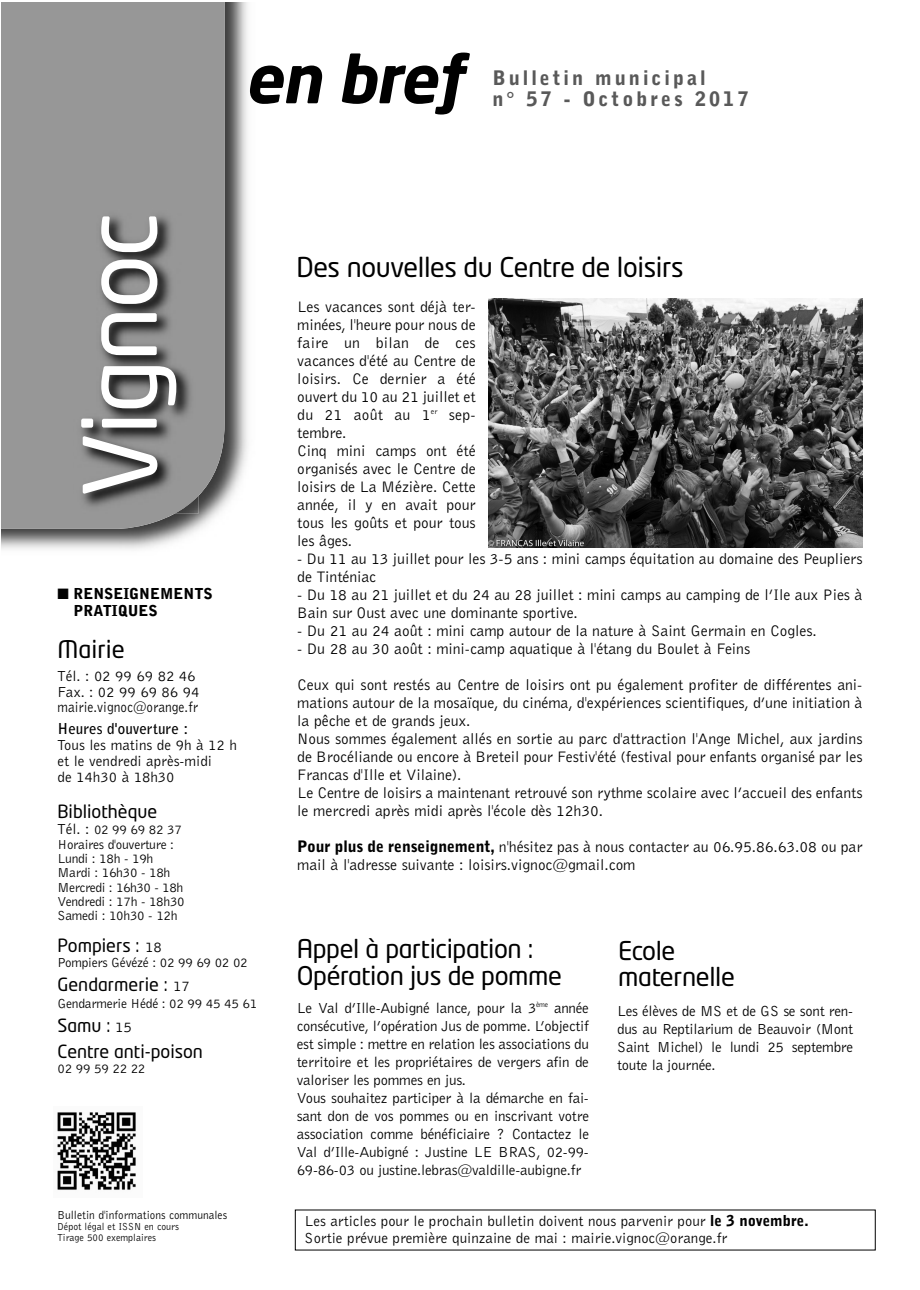
<style>
.page{position:relative;width:920px;height:1290px;background:#fff}
.page>*{position:absolute;margin:0;border:0;box-sizing:border-box;transform-origin:0 0}
.t1{font:italic 700 64.95px "Neo Sans Std";letter-spacing:-.015em;color:#000}
.t2{font:27px "Neo Tech Std";letter-spacing:-.015em;color:#000}
.t3{font:25.5px/26.7px "Neo Tech Std";letter-spacing:-.015em;color:#000}
.t4{font:24px "Neo Tech Std";color:#000}
.t5{font:900 19.95px/21px "Bell Gothic";letter-spacing:.15em;color:#595959}
.t6{font:18px/25.3px "Neo Tech Std";color:#000}
.t7{font:15.75px/18px "Bell Gothic BT";letter-spacing:-.005em;color:#000}
.t8{font:15px/18px "Bell Gothic BT";letter-spacing:-.015em;color:#000}
.t9{font:900 15px/17.1px "Bell Gothic";color:#000}
.t10{font:700 15px "Bell Gothic";color:#000}
.t11{font:13.5px/14.2px "Bell Gothic BT";letter-spacing:-.02em;color:#000}
.t12{font:12px "Bell Gothic BT";color:#000;scale:.95 1}
.t13{font:10.5px/10.9px "Bell Gothic BT";color:#000;scale:.95 1}
.s1{font-size:15px}
.s2{font-family:"Bell Gothic BT";font-size:15px}
.s3{font-family:"Bell Gothic";font-weight:900}
</style>
<div class="page">
<img style="left:2px;top:3px;width:246px;height:546px">
<div style="left:2px;top:3px;width:223px;height:526px;background:#979797"></div>
<img style="left:74px;top:208px;width:124px;height:306px">
<svg style="left:83px;top:436px;width:74px;height:58px"></svg>
<svg style="left:81px;top:419px;width:76px;height:9px"></svg>
<svg style="left:101px;top:366px;width:75px;height:42px"></svg>
<svg style="left:101px;top:313px;width:56px;height:42px"></svg>
<svg style="left:101px;top:260px;width:56px;height:44px"></svg>
<svg style="left:101px;top:216px;width:56px;height:36px"></svg>
<img style="left:57px;top:1112px;width:79px;height:78px">
<img style="left:489px;top:299px;width:374px;height:249px">
<h1 class="t1" style="left:244px;top:53px;width:219px">en bref</h1>
<p class="t5" style="left:492px;top:69px;width:258px">Bulletin municipal<br>n° 57 - Octobres 2017</p>
<p class="t9" style="left:73px;top:586px;width:141px;text-indent:-16px">■ RENSEIGNEMENTS<br>PRATIQUES</p>
<h3 class="t4" style="left:58px;top:640px;width:69px">Mairie</h3>
<p class="t8" style="left:58px;top:669px;width:144px;line-height:15.8px">Tél. : 02 99 69 82 46<br>Fax. : 02 99 69 86 94 mairie.vignoc@orange.fr</p>
<p class="t10" style="left:58px;top:723px;width:132px">Heures d'ouverture :</p>
<p class="t8" style="left:58px;top:738px;width:181px;line-height:15.8px">Tous les matins de 9h à 12 h et le vendredi après-midi<br>de 14h30 à 18h30</p>
<p class="t6" style="left:58px;top:800px;width:101px">Bibliothèque</p>
<p class="t11" style="left:58px;top:824px;width:129px"><span class="s1">Tél. :</span> 02 99 69 82 37<br>Horaires d'ouverture :<br>Lundi : 18h - 19h<br>Mardi : 16h30 - 18h<br>Mercredi : 16h30 - 18h<br>Vendredi : 17h - 18h30<br>Samedi : 10h30 - 12h</p>
<p class="t6" style="left:58px;top:934px;width:106px">Pompiers : <span class="s2">18</span></p>
<p class="t11" style="left:58px;top:956px;width:192px">Pompiers Gévézé : 02 99 69 02 02</p>
<p class="t6" style="left:58px;top:974px;width:134px">Gendarmerie : <span class="s2">17</span></p>
<p class="t11" style="left:58px;top:997px;width:201px">Gendarmerie Hédé : 02 99 45 45 61</p>
<p class="t6" style="left:58px;top:1015px;width:147px">Samu : <span class="s2">15<br></span>Centre anti-poison</p>
<p class="t11" style="left:58px;top:1062px;width:89px">02 99 59 22 22</p>
<h2 class="t2" style="left:296px;top:257px;width:389px">Des nouvelles du Centre de loisirs</h2>
<p class="t7" style="left:297px;top:299px;width:180px">Les vacances sont déjà ter&shy;minées, l'heure pour nous de faire un bilan de ces vacances d'été au Centre de loisirs. Ce dernier a été ouvert du 10 au 21 juillet et du 21 août au 1<sup>er</sup> sep&shy;tembre.<br>Cinq mini camps ont été organisés avec le Centre de loisirs de La Mézière. Cette année, il y en avait pour tous les goûts et pour tous les âges.</p>
<p class="t7" style="left:297px;top:551px;width:567px">- Du 11 au 13 juillet pour les 3-5 ans : mini camps équitation au domaine des Peupliers de Tinténiac</p>
<p class="t7" style="left:297px;top:587px;width:567px">- Du 18 au 21 juillet et du 24 au 28 juillet : mini camps au camping de l’Ile aux Pies à<br>Bain sur Oust avec une dominante sportive.</p>
<p class="t7" style="left:297px;top:623px;width:521px">- Du 21 au 24 août : mini camp autour de la nature à Saint Germain en Cogles.</p>
<p class="t7" style="left:297px;top:641px;width:454px">- Du 28 au 30 août : mini-camp aquatique à l'étang du Boulet à Feins</p>
<p class="t7" style="left:297px;top:677px;width:567px">Ceux qui sont restés au Centre de loisirs ont pu également profiter de différentes ani&shy;mations autour de la mosaïque, du cinéma, d'expériences scientifiques, d’une initiation à la pêche et de grands jeux.<br>Nous sommes également allés en sortie au parc d'attraction l'Ange Michel, aux jardins de Brocéliande ou encore à Breteil pour Festiv'été (festival pour enfants organisé par les Francas d'Ille et Vilaine).<br>Le Centre de loisirs a maintenant retrouvé son rythme scolaire avec l’accueil des enfants le mercredi après midi après l'école dès 12h30.</p>
<p class="t7" style="left:297px;top:839px;width:567px"><span class="s3">Pour plus de renseignement,</span> n'hésitez pas à nous contacter au 06.95.86.63.08 ou par mail à l'adresse suivante : loisirs.vignoc@gmail.com</p>
<h3 class="t3" style="left:297px;top:938px;width:267px">Appel à participation :<br>Opération jus de pomme</h3>
<h3 class="t3" style="left:618px;top:939px;width:118px">Ecole maternelle</h3>
<p class="t8" style="left:297px;top:1000px;width:294px">Le Val d’Ille-Aubigné lance, pour la 3<sup>ème</sup> année consécutive, l’opération Jus de pomme. L’objectif est simple : mettre en relation les associations du territoire et les propriétaires de vergers afin de valoriser les pommes en jus.<br>Vous souhaitez participer à la démarche en fai&shy;sant don de vos pommes ou en inscrivant votre association comme bénéficiaire ? Contactez le Val d’Ille-Aubigné : Justine LE BRAS, 02-99- 69-86-03 ou justine.lebras@valdille-aubigne.fr</p>
<p class="t8" style="left:617px;top:1003px;width:238px;text-align:justify">Les élèves de MS et de GS se sont ren&shy;dus au Reptilarium de Beauvoir (Mont Saint Michel) le lundi 25 septembre toute la journée.</p>
<p class="t12" style="left:58px;top:1210px;width:180px">Bulletin d'informations communales</p>
<p class="t13" style="left:58px;top:1222px;width:129px">Dépot légal et ISSN en cours<br>Tirage 500 exemplaires</p>
<p class="t8" style="left:305px;top:1214px;width:505px;line-height:16.5px">Les articles pour le prochain bulletin doivent nous parvenir pour <span class="s3">le 3 novembre.<br></span>Sortie prévue première quinzaine de mai : mairie.vignoc@orange.fr</p>
</div>
